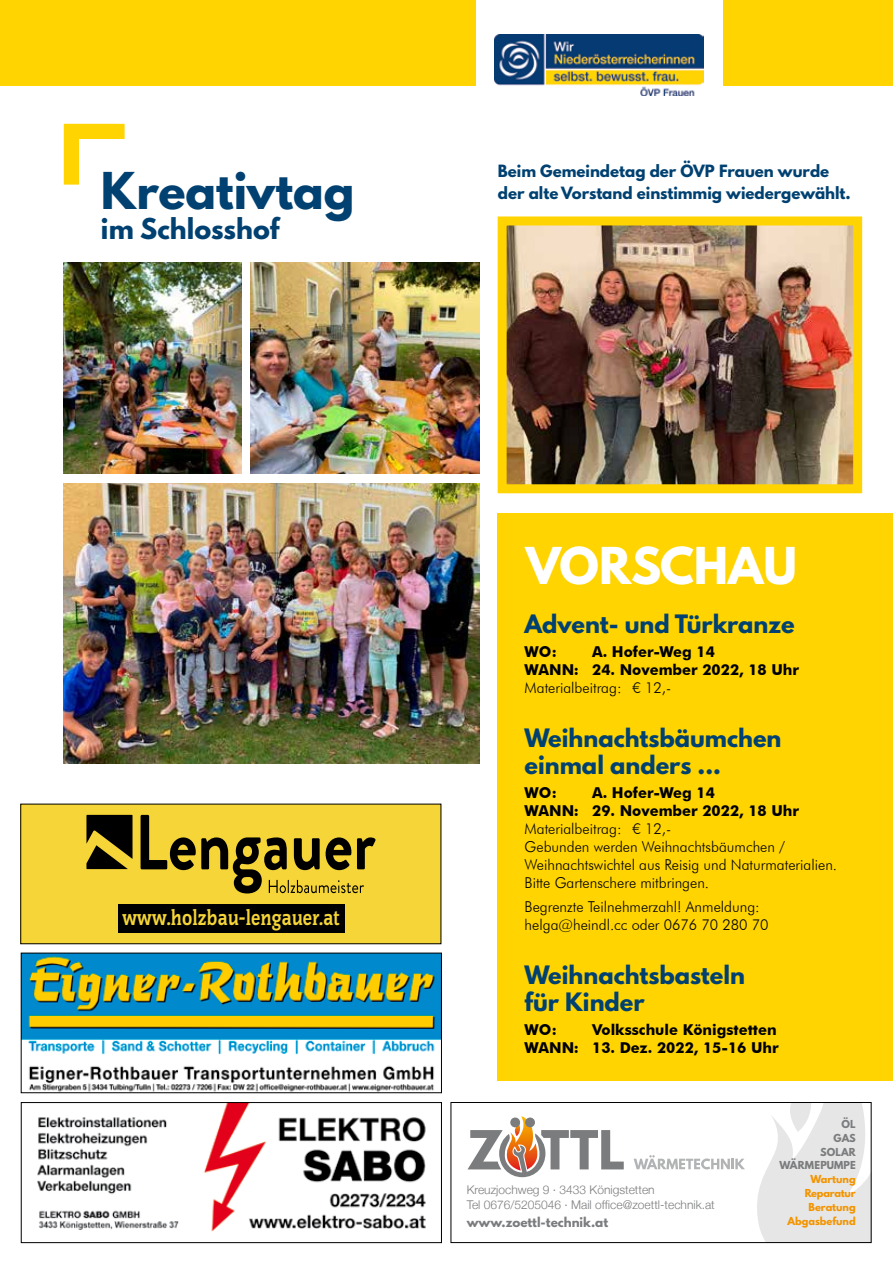
<style>
.page{position:relative;width:893px;height:1263px;background:#fff}
.page>*{position:absolute;margin:0;border:0;box-sizing:border-box;transform-origin:0 0}
.t1{font:700 45px "League Spartan";color:#004171}
.t2{font:700 45px "League Spartan";color:#fff}
.t3{font:700 25.5px "League Spartan";color:#004171}
.t4{font:700 22.5px/27px "League Spartan";color:#004171}
.t5{font:800 19.95px "Congress";letter-spacing:.02em;color:#f5d538;scale:.85 1}
.t6{font:300 15px/18px "Futura BT";color:#000}
.t7{font:700 15px/18px "Futura BT";color:#000}
.t8{font:700 15px/22.5px "League Spartan";color:#004171}
.t9{font:300 12px/15px "Helvetica Neue LT";color:#7b7c7e}
.t10{font:700 12px "League Spartan";color:#7b7c7e}
.t11{font:700 9.75px/13.8px "League Spartan";color:#f39400;text-align:right}
.t12{font:700 9.75px/13.8px "League Spartan";color:#7b7c7e;text-align:right}
</style>
<div class="page">
<img style="left:37px;top:1104px;width:389px;height:128px">
<div style="left:21px;top:1102px;width:421px;height:141px;border:1px solid #000"></div>
<svg style="left:634px;top:1155px;width:111px;height:14px"></svg>
<svg style="left:467px;top:1116px;width:157px;height:61px"></svg>
<svg style="left:757px;top:1104px;width:113px;height:137px"></svg>
<div style="left:451px;top:1102px;width:421px;height:141px;border:1px solid #000"></div>
<div style="left:21px;top:804px;width:420px;height:140px;background:#f5d538"></div>
<svg style="left:141px;top:815px;width:235px;height:78px"></svg>
<svg style="left:86px;top:815px;width:47px;height:54px"></svg>
<div style="left:118px;top:905px;width:226px;height:28px;background:#000"></div>
<img style="left:23px;top:955px;width:417px;height:136px">
<svg style="left:64px;top:124px;width:61px;height:61px"></svg>
<div style="left:0;top:0;width:893px;height:85px;background:#ffd400"></div>
<div style="left:498px;top:513px;width:395px;height:567px;background:#ffd400"></div>
<img style="left:64px;top:262px;width:177px;height:212px">
<img style="left:251px;top:262px;width:228px;height:212px">
<img style="left:64px;top:483px;width:415px;height:281px">
<img style="left:508px;top:226px;width:344px;height:257px">
<div style="left:498px;top:216px;width:364px;height:277px;border:9px solid #ffd400"></div>
<div style="left:476px;top:0;width:247px;height:110px;background:#fff"></div>
<img style="left:494px;top:34px;width:210px;height:62px">
<h1 class="t1" style="left:101px;top:155px;width:255px">Kreativtag</h1>
<h2 class="t3" style="left:101px;top:208px;width:180px">im Schlosshof</h2>
<p class="t8" style="left:498px;top:159px;width:354px">Beim Gemeindetag der ÖVP Frauen wurde der alte Vorstand einstimmig wiedergewählt.</p>
<h3 class="t5" style="left:122px;top:905px;width:257px">www.holzbau-lengauer.at</h3>
<h1 class="t2" style="left:526px;top:531px;width:273px">VORSCHAU</h1>
<h3 class="t4" style="left:525px;top:610px;width:272px">Advent- und Türkranze</h3>
<p class="t7" style="left:525px;top:643px;width:34px">WO:</p>
<p class="t7" style="left:525px;top:643px;width:276px;text-indent:68px">A. Hofer-Weg 14<br>WANN: 24. November 2022, 18 Uhr</p>
<p class="t6" style="left:525px;top:679px;width:148px">Materialbeitrag: € 12,-</p>
<h3 class="t4" style="left:525px;top:724px;width:258px">Weihnachtsbäumchen einmal anders ...</h3>
<p class="t7" style="left:525px;top:784px;width:34px">WO:</p>
<p class="t7" style="left:525px;top:784px;width:276px;text-indent:68px">A. Hofer-Weg 14<br>WANN: 29. November 2022, 18 Uhr</p>
<p class="t6" style="left:525px;top:820px;width:314px">Materialbeitrag: € 12,-<br>Gebunden werden Weihnachtsbäumchen / Weihnachtswichtel aus Reisig und Naturmaterialien.<br>Bitte Gartenschere mitbringen.</p>
<p class="t6" style="left:525px;top:898px;width:245px">Begrenzte Teilnehmerzahl! Anmeldung: helga@heindl.cc oder 0676 70 280 70</p>
<h3 class="t4" style="left:525px;top:961px;width:222px">Weihnachtsbasteln für Kinder</h3>
<p class="t7" style="left:525px;top:1021px;width:34px">WO:</p>
<p class="t7" style="left:525px;top:1021px;width:256px;text-align:right">Volksschule Königstetten<br>WANN: 13. Dez. 2022, 15-16 Uhr</p>
<p class="t9" style="left:467px;top:1182px;width:250px">Kreuzjochweg 9 · 3433 Königstetten<br>Tel 0676/5205046 · Mail office@zoettl-technik.at</p>
<p class="t10" style="left:467px;top:1213px;width:143px">www.zoettl-technik.at</p>
<p class="t12" style="left:779px;top:1117px;width:78px">ÖL<br>GAS<br>SOLAR<br>WÄRMEPUMPE</p>
<p class="t11" style="left:787px;top:1172px;width:70px">Wartung<br>Reparatur<br>Beratung<br>Abgasbefund</p>
</div>
